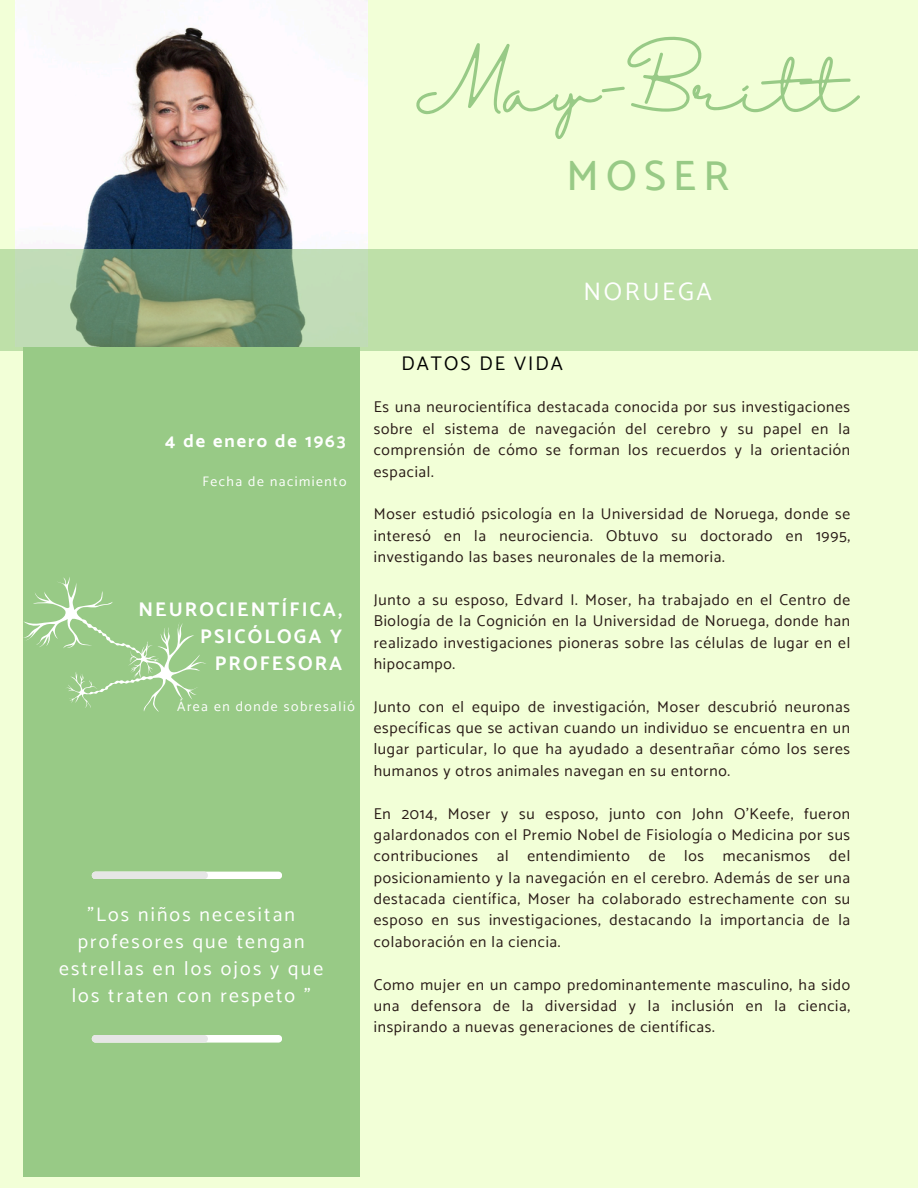
<style>
.page{position:relative;width:918px;height:1188px;background:#f2ffd7}
.page>*{position:absolute;margin:0;border:0;box-sizing:border-box;transform-origin:0 0}
.t1{font:60px "Halimun";color:#98ca86}
.t2{font:500 42.3px "Catamaran";letter-spacing:.17em;color:#98ca86}
.t3{font:25.2px "Catamaran";letter-spacing:.105em;color:#fff}
.t4{font:19.8px/27px "Catamaran";letter-spacing:.11em;color:#fff;text-align:center}
.t5{font:700 19.8px/27px "Catamaran";letter-spacing:.105em;color:#fff;text-align:right}
.t6{font:19.8px "Catamaran";letter-spacing:.105em;color:#000}
.t7{font:700 18.3px "Catamaran";letter-spacing:.105em;color:#fff}
.t8{font:15.6px/21.3px "Catamaran";letter-spacing:.045em;color:#281a16;text-align:justify}
.t9{font:13.8px "Catamaran";letter-spacing:.105em;color:#fff}
</style>
<div class="page">
<div style="left:23px;top:0;width:336px;height:1177px;background:#98ca86"></div>
<img style="left:15px;top:0;width:352px;height:250px">
<svg style="left:0;top:250px;width:918px;height:101px;background:#accc9c"></svg>
<div style="left:92px;top:872px;width:190px;height:7px;background:#fff;border-radius:4px"></div>
<div style="left:92px;top:872px;width:116px;height:7px;background:#e6e6e6;border-radius:4px"></div>
<div style="left:92px;top:1035px;width:190px;height:8px;background:#fff;border-radius:4px"></div>
<div style="left:92px;top:1035px;width:116px;height:8px;background:#e6e6e6;border-radius:4px"></div>
<svg style="left:23px;top:577px;width:183px;height:135px"></svg>
<p class="t1" style="left:413px;top:56px;width:445px">May-Britt</p>
<p class="t2" style="left:566px;top:150px;width:164px">MOSER</p>
<h3 class="t3" style="left:583px;top:277px;width:130px">NORUEGA</h3>
<p class="t7" style="left:165px;top:430px;width:182px">4 de enero de 1963</p>
<p class="t9" style="left:202px;top:473px;width:145px">Fecha de nacimiento</p>
<h6 class="t5" style="left:138px;top:596px;width:205px">NEUROCIENTÍFICA,<br>PSICÓLOGA Y<br>PROFESORA</h6>
<p class="t9" style="left:177px;top:698px;width:179px">Área en donde sobresalió</p>
<p class="t4" style="left:59px;top:901px;width:266px">"Los niños necesitan profesores que tengan estrellas en los ojos y que los traten con respeto ”</p>
<h5 class="t6" style="left:401px;top:352px;width:163px">DATOS DE VIDA</h5>
<p class="t8" style="left:374px;top:396px;width:478px">Es una neurocientífica destacada conocida por sus investigaciones sobre el sistema de navegación del cerebro y su papel en la comprensión de cómo se forman los recuerdos y la orientación espacial.</p>
<h4 class="t8" style="left:374px;top:503px;width:478px">Moser estudió psicología en la Universidad de Noruega, donde se interesó en la neurociencia. Obtuvo su doctorado en 1995, investigando las bases neuronales de la memoria.</h4>
<p class="t8" style="left:374px;top:589px;width:478px">Junto a su esposo, Edvard I. Moser, ha trabajado en el Centro de Biología de la Cognición en la Universidad de Noruega, donde han realizado investigaciones pioneras sobre las células de lugar en el hipocampo.</p>
<p class="t8" style="left:374px;top:696px;width:478px">Junto con el equipo de investigación, Moser descubrió neuronas específicas que se activan cuando un individuo se encuentra en un lugar particular, lo que ha ayudado a desentrañar cómo los seres humanos y otros animales navegan en su entorno.</p>
<h1 class="t8" style="left:374px;top:803px;width:478px">En 2014, Moser y su esposo, junto con John O'Keefe, fueron galardonados con el Premio Nobel de Fisiología o Medicina por sus contribuciones al entendimiento de los mecanismos del posicionamiento y la navegación en el cerebro. Además de ser una destacada científica, Moser ha colaborado estrechamente con su esposo en sus investigaciones, destacando la importancia de la colaboración en la ciencia.</h1>
<h2 class="t8" style="left:374px;top:974px;width:478px">Como mujer en un campo predominantemente masculino, ha sido una defensora de la diversidad y la inclusión en la ciencia, inspirando a nuevas generaciones de científicas.</h2>
</div>
